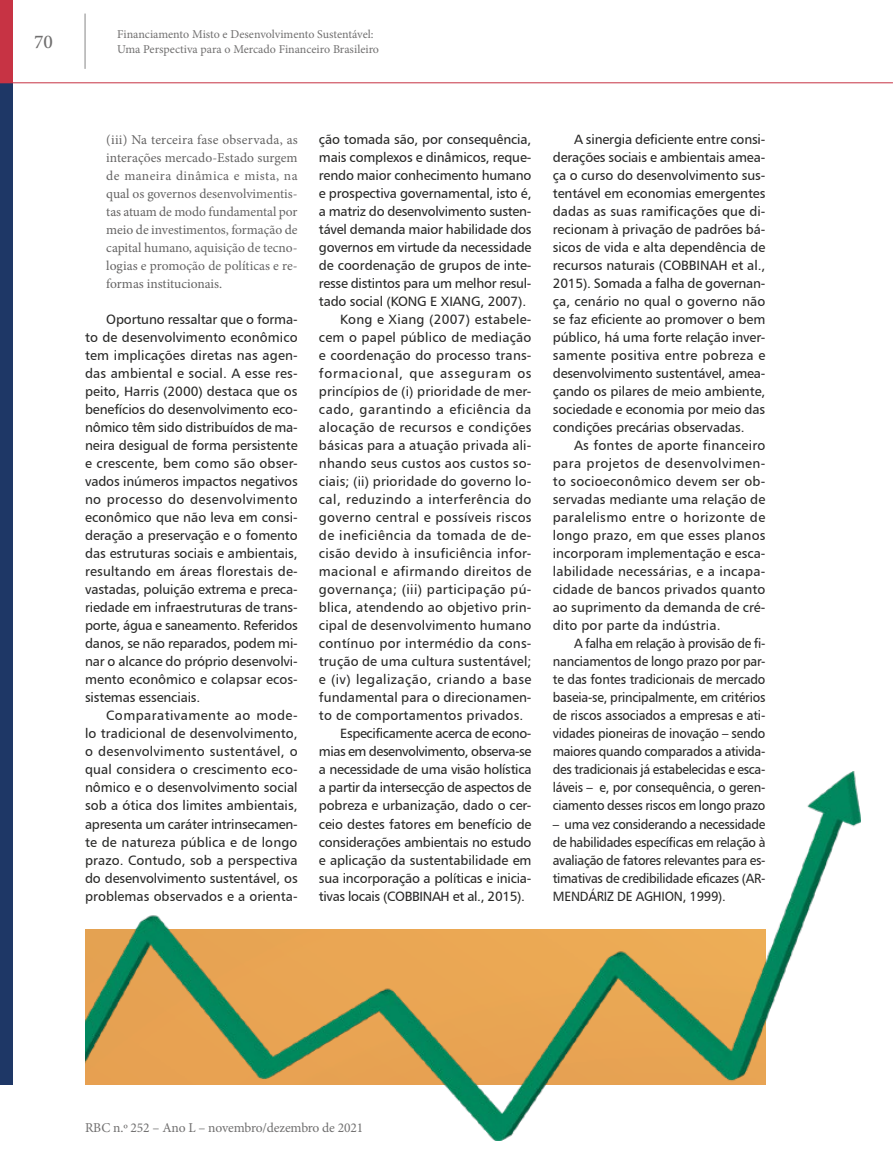
<style>
.page{position:relative;width:893px;height:1170px;background:#fff}
.page>*{position:absolute;margin:0;border:0;box-sizing:border-box;transform-origin:0 0}
.t1{font:500 19.5px "Minion Pro";color:#706f6f}
.ARTIGO_texto{font:13.5px/18px "Humanist 777 BT Roman B";letter-spacing:-.01em;color:#282827;text-align:justify}
.ARTIGO_texto-2{font:13.5px/18px "Humanist 777 BT Roman B";letter-spacing:-.01em;color:#282827;text-align:justify;scale:.95 1}
.ARTIGO_cita{font:13.5px/18px "Minion Pro";color:#646363;text-align:justify}
.t2{font:13.5px "Minion Pro";letter-spacing:-.01em;color:#706f6f}
.t3{font:12px/15px "Minion Pro";letter-spacing:-.005em;color:#706f6f}
</style>
<div class="page">
<div style="left:0;top:82px;width:13px;height:1002px;background:#1e3766"></div>
<div style="left:0;top:0;width:13px;height:82px;background:#c73344"></div>
<hr style="left:85px;top:14px;width:1px;height:55px;background:#878787">
<hr style="left:0;top:82px;width:893px;height:1px;background:#c73344">
<img style="left:85px;top:771px;width:775px;height:369px">
<h1 class="t1" style="left:34px;top:29px;width:20px">70</h1>
<p class="t3" style="left:117px;top:27px;width:263px">Financiamento Misto e Desenvolvimento Sustentável:<br>Uma Perspectiva para o Mercado Financeiro Brasileiro</p>
<p class="ARTIGO_cita" style="left:106px;top:131px;width:193px">(iii) Na terceira fase observada, as interações mercado-Estado surgem de maneira dinâmica e mista, na qual os governos desenvolvimentis&shy;tas atuam de modo fundamental por meio de investimentos, formação de capital humano, aquisição de tecno&shy;logias e promoção de políticas e re&shy;formas institucionais.</p>
<p class="ARTIGO_texto" style="left:85px;top:310px;width:214px;text-indent:21px">Oportuno ressaltar que o forma&shy;to de desenvolvimento econômico tem implicações diretas nas agen&shy;das ambiental e social. A esse res&shy;peito, Harris (2000) destaca que os benefícios do desenvolvimento eco&shy;nômico têm sido distribuídos de ma&shy;neira desigual de forma persistente e crescente, bem como são obser&shy;vados inúmeros impactos negativos no processo do desenvolvimento econômico que não leva em consi&shy;deração a preservação e o fomento das estruturas sociais e ambientais, resultando em áreas florestais de&shy;vastadas, poluição extrema e preca&shy;riedade em infraestruturas de trans&shy;porte, água e saneamento. Referidos danos, se não reparados, podem mi&shy;nar o alcance do próprio desenvolvi&shy;mento econômico e colapsar ecos&shy;sistemas essenciais.</p>
<p class="ARTIGO_texto" style="left:85px;top:706px;width:214px;text-indent:21px">Comparativamente ao mode&shy;lo tradicional de desenvolvimento, o desenvolvimento sustentável, o qual considera o crescimento eco&shy;nômico e o desenvolvimento social sob a ótica dos limites ambientais, apresenta um caráter intrinsecamen&shy;te de natureza pública e de longo prazo. Contudo, sob a perspectiva do desenvolvimento sustentável, os problemas observados e a orienta-</p>
<p class="ARTIGO_texto" style="left:319px;top:130px;width:214px">ção tomada são, por consequência, mais complexos e dinâmicos, reque&shy;rendo maior conhecimento humano e prospectiva governamental, isto é, a matriz do desenvolvimento susten&shy;tável demanda maior habilidade dos governos em virtude da necessidade de coordenação de grupos de inte&shy;resse distintos para um melhor resul&shy;tado social (KONG E XIANG, 2007).</p>
<p class="ARTIGO_texto" style="left:319px;top:310px;width:214px;text-indent:21px">Kong e Xiang (2007) estabele&shy;cem o papel público de mediação e coordenação do processo trans&shy;formacional, que asseguram os princípios de (i) prioridade de mer&shy;cado, garantindo a eficiência da alocação de recursos e condições básicas para a atuação privada ali&shy;nhando seus custos aos custos so&shy;ciais; (ii) prioridade do governo lo&shy;cal, reduzindo a interferência do governo central e possíveis riscos de ineficiência da tomada de de&shy;cisão devido à insuficiência infor&shy;macional e afirmando direitos de governança; (iii) participação pú&shy;blica, atendendo ao objetivo prin&shy;cipal de desenvolvimento humano contínuo por intermédio da cons&shy;trução de uma cultura sustentável; e (iv) legalização, criando a base fundamental para o direcionamen&shy;to de comportamentos privados.</p>
<p class="ARTIGO_texto" style="left:319px;top:724px;width:214px;text-indent:21px">Especificamente acerca de econo&shy;mias em desenvolvimento, observa-se a necessidade de uma visão holística a partir da intersecção de aspectos de pobreza e urbanização, dado o cer&shy;ceio destes fatores em benefício de considerações ambientais no estudo e aplicação da sustentabilidade em sua incorporação a políticas e inicia&shy;tivas locais (COBBINAH et al., 2015).</p>
<p class="ARTIGO_texto" style="left:553px;top:130px;width:214px;text-indent:21px">A sinergia deficiente entre consi&shy;derações sociais e ambientais amea&shy;ça o curso do desenvolvimento sus&shy;tentável em economias emergentes dadas as suas ramificações que di&shy;recionam à privação de padrões bá&shy;sicos de vida e alta dependência de recursos naturais (COBBINAH et al., 2015). Somada a falha de governan&shy;ça, cenário no qual o governo não se faz eficiente ao promover o bem público, há uma forte relação inver&shy;samente positiva entre pobreza e desenvolvimento sustentável, amea&shy;çando os pilares de meio ambiente, sociedade e economia por meio das condições precárias observadas.</p>
<p class="ARTIGO_texto" style="left:553px;top:436px;width:214px;text-indent:21px">As fontes de aporte financeiro para projetos de desenvolvimen&shy;to socioeconômico devem ser ob&shy;servadas mediante uma relação de paralelismo entre o horizonte de longo prazo, em que esses planos incorporam implementação e esca&shy;labilidade necessárias, e a incapa&shy;cidade de bancos privados quanto ao suprimento da demanda de cré&shy;dito por parte da indústria.</p>
<p class="ARTIGO_texto-2" style="left:553px;top:634px;width:225px;text-indent:21px">A falha em relação à provisão de fi&shy;nanciamentos de longo prazo por par&shy;te das fontes tradicionais de mercado baseia-se, principalmente, em critérios de riscos associados a empresas e ati&shy;vidades pioneiras de inovação – sendo maiores quando comparados a ativida&shy;des tradicionais já estabelecidas e esca&shy;láveis – e, por consequência, o geren&shy;ciamento desses riscos em longo prazo</p>
<p class="ARTIGO_texto-2" style="left:553px;top:814px;width:225px">– uma vez considerando a necessidade de habilidades específicas em relação à avaliação de fatores relevantes para es&shy;timativas de credibilidade eficazes (AR-MENDÁRIZ DE AGHION, 1999).</p>
<p class="t2" style="left:85px;top:1118px;width:280px">RBC n.º 252 – Ano L – novembro/dezembro de 2021</p>
</div>
